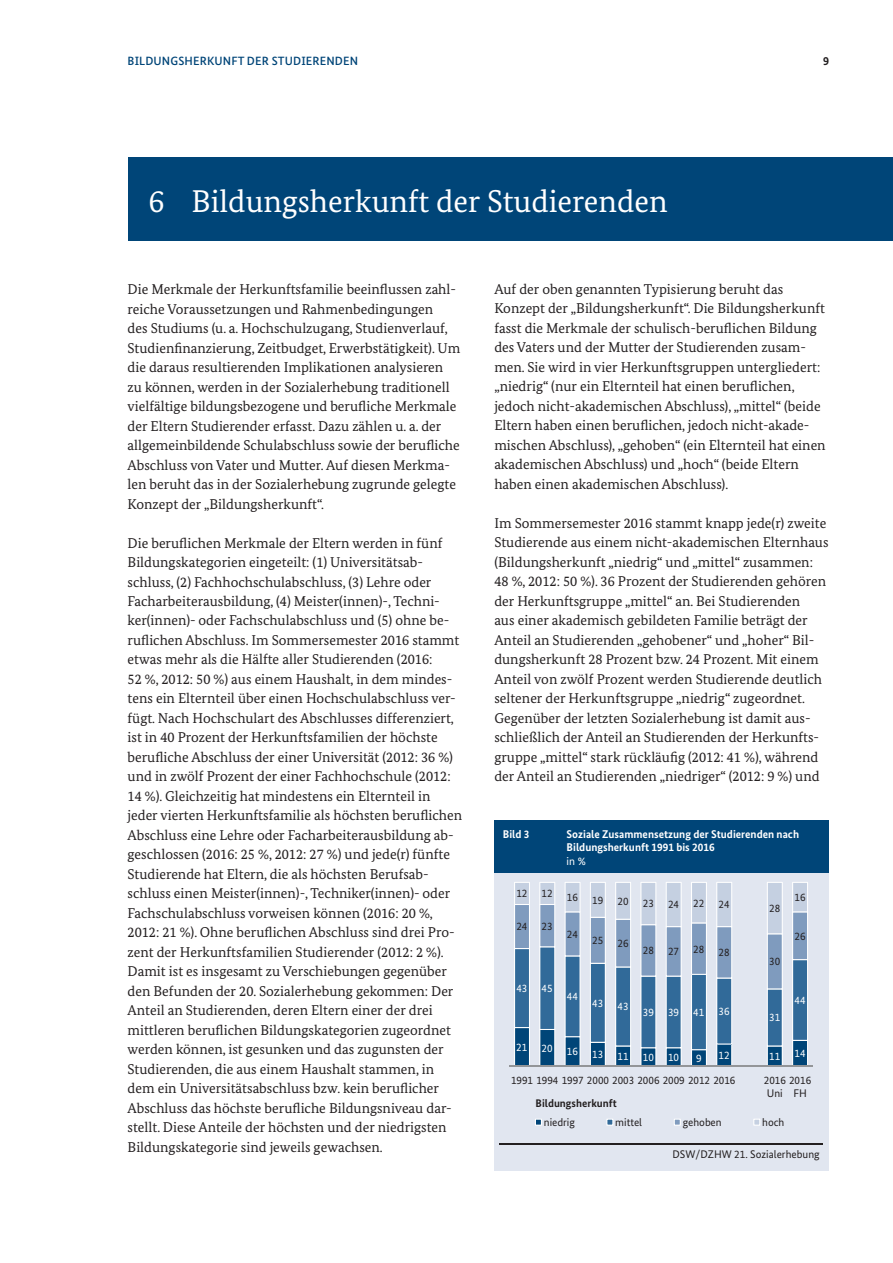
<style>
.page{position:relative;width:893px;height:1263px;background:#fff}
.page>*{position:absolute;margin:0;border:0;box-sizing:border-box;transform-origin:0 0}
.t1{font:31.5px "Bundes Serif";color:#fff}
.t2{font:14.25px/19.5px "Bundes Serif";color:#231f20}
.t3{font:500 12px "Bundes Sans";letter-spacing:.01em;color:#004578}
.t4{font:700 12px "Bundes Sans";color:#231f20}
.t5{font:700 11.25px/13.5px "Bundes Sans";color:#fff}
.t6{font:11.1px/13.2px "Bundes Sans";color:#231f20}
.t7{font:11.1px "Bundes Sans";letter-spacing:.01em;color:#fff}
.t8{font:700 11.1px "Bundes Sans";color:#231f20}
.s1{font-weight:400}
</style>
<div class="page">
<div style="left:494px;top:821px;width:335px;height:52px;background:#004578"></div>
<div style="left:494px;top:873px;width:335px;height:298px;background:#e1e6f0"></div>
<div style="left:128px;top:157px;width:765px;height:84px;background:#004578"></div>
<hr style="left:499px;top:1143px;width:323px;height:1px;background:#231f20">
<svg style="left:514px;top:882px;width:16px;height:184px;background:#668eb1"></svg>
<svg style="left:539px;top:882px;width:16px;height:184px;background:#668eb1"></svg>
<svg style="left:565px;top:882px;width:16px;height:184px;background:#6d93b5"></svg>
<svg style="left:590px;top:882px;width:16px;height:184px;background:#7397b8"></svg>
<svg style="left:615px;top:882px;width:16px;height:184px;background:#7699b9"></svg>
<svg style="left:640px;top:882px;width:16px;height:184px;background:#7b9dbc"></svg>
<svg style="left:666px;top:882px;width:16px;height:184px;background:#7c9dbc"></svg>
<svg style="left:691px;top:882px;width:16px;height:184px;background:#7b9cbc"></svg>
<svg style="left:716px;top:882px;width:16px;height:184px;background:#7c9dbc"></svg>
<svg style="left:767px;top:882px;width:16px;height:184px;background:#83a2c0"></svg>
<svg style="left:792px;top:882px;width:16px;height:184px;background:#7095b6"></svg>
<hr style="left:509px;top:1066px;width:304px;height:1px;background:#939598">
<svg style="left:535px;top:1119px;width:7px;height:7px"></svg>
<svg style="left:606px;top:1119px;width:7px;height:7px"></svg>
<svg style="left:674px;top:1119px;width:7px;height:7px"></svg>
<svg style="left:753px;top:1119px;width:7px;height:7px"></svg>
<p class="t3" style="left:128px;top:53px;width:232px">BILDUNGSHERKUNFT DER STUDIERENDEN</p>
<p class="t4" style="left:823px;top:53px;width:7px">9</p>
<h1 class="t1" style="left:149px;top:181px;width:520px">6 Bildungsherkunft der Studierenden</h1>
<p class="t2" style="left:128px;top:279px;width:334px">Die Merkmale der Herkunftsfamilie beeinflussen zahl&shy;reiche Voraussetzungen und Rahmenbedingungen<br>des Studiums (u. a. Hochschulzugang, Studienverlauf, Studienfinanzierung, Zeitbudget, Erwerbstätigkeit). Um die daraus resultierenden Implikationen analysieren zu können, werden in der Sozialerhebung traditionell vielfältige bildungsbezogene und berufliche Merkmale der Eltern Studierender erfasst. Dazu zählen u. a. der allgemeinbildende Schulabschluss sowie der berufliche Abschluss von Vater und Mutter. Auf diesen Merkma&shy;len beruht das in der Sozialerhebung zugrunde gelegte Konzept der „Bildungsherkunft“.</p>
<p class="t2" style="left:128px;top:533px;width:336px">Die beruflichen Merkmale der Eltern werden in fünf Bildungskategorien eingeteilt: (1) Universitätsab&shy;schluss, (2) Fachhochschulabschluss, (3) Lehre oder Facharbeiterausbildung, (4) Meister(innen)-, Techni&shy;ker(innen)- oder Fachschulabschluss und (5) ohne be&shy;ruflichen Abschluss. Im Sommersemester 2016 stammt etwas mehr als die Hälfte aller Studierenden (2016:<br>52 %, 2012: 50 %) aus einem Haushalt, in dem mindes&shy;tens ein Elternteil über einen Hochschulabschluss ver&shy;fügt. Nach Hochschulart des Abschlusses differenziert, ist in 40 Prozent der Herkunftsfamilien der höchste berufliche Abschluss der einer Universität (2012: 36 %) und in zwölf Prozent der einer Fachhochschule (2012:<br>14 %). Gleichzeitig hat mindestens ein Elternteil in jeder vierten Herkunftsfamilie als höchsten beruflichen Abschluss eine Lehre oder Facharbeiterausbildung ab&shy;geschlossen (2016: 25 %, 2012: 27 %) und jede(r) fünfte Studierende hat Eltern, die als höchsten Berufsab&shy;schluss einen Meister(innen)-, Techniker(innen)- oder Fachschulabschluss vorweisen können (2016: 20 %, 2012: 21 %). Ohne beruflichen Abschluss sind drei Pro&shy;zent der Herkunftsfamilien Studierender (2012: 2 %).<br>Damit ist es insgesamt zu Verschiebungen gegenüber den Befunden der 20. Sozialerhebung gekommen: Der Anteil an Studierenden, deren Eltern einer der drei mittleren beruflichen Bildungskategorien zugeordnet werden können, ist gesunken und das zugunsten der Studierenden, die aus einem Haushalt stammen, in dem ein Universitätsabschluss bzw. kein beruflicher Abschluss das höchste berufliche Bildungsniveau dar&shy;stellt. Diese Anteile der höchsten und der niedrigsten Bildungskategorie sind jeweils gewachsen.</p>
<p class="t2" style="left:494px;top:279px;width:333px">Auf der oben genannten Typisierung beruht das Konzept der „Bildungsherkunft“. Die Bildungsherkunft fasst die Merkmale der schulisch-beruflichen Bildung des Vaters und der Mutter der Studierenden zusam&shy;men. Sie wird in vier Herkunftsgruppen untergliedert: „niedrig“ (nur ein Elternteil hat einen beruflichen, jedoch nicht-akademischen Abschluss), „mittel“ (beide Eltern haben einen beruflichen, jedoch nicht-akade&shy;mischen Abschluss), „gehoben“ (ein Elternteil hat einen akademischen Abschluss) und „hoch“ (beide Eltern haben einen akademischen Abschluss).</p>
<p class="t2" style="left:494px;top:513px;width:336px">Im Sommersemester 2016 stammt knapp jede(r) zweite Studierende aus einem nicht-akademischen Elternhaus (Bildungsherkunft „niedrig“ und „mittel“ zusammen:<br>48 %, 2012: 50 %). 36 Prozent der Studierenden gehören der Herkunftsgruppe „mittel“ an. Bei Studierenden<br>aus einer akademisch gebildeten Familie beträgt der Anteil an Studierenden „gehobener“ und „hoher“ Bil&shy;dungsherkunft 28 Prozent bzw. 24 Prozent. Mit einem Anteil von zwölf Prozent werden Studierende deutlich seltener der Herkunftsgruppe „niedrig“ zugeordnet.<br>Gegenüber der letzten Sozialerhebung ist damit aus&shy;schließlich der Anteil an Studierenden der Herkunfts&shy;gruppe „mittel“ stark rückläufig (2012: 41 %), während der Anteil an Studierenden „niedriger“ (2012: 9 %) und</p>
<p class="t5" style="left:503px;top:827px;width:28px">Bild 3</p>
<p class="t5" style="left:567px;top:827px;width:234px">Soziale Zusammensetzung der Studierenden nach<br>Bildungsherkunft 1991 bis 2016<br><span class="s1">in %</span></p>
<p class="t6" style="left:516px;top:887px;width:13px">12</p>
<p class="t6" style="left:542px;top:887px;width:13px">12</p>
<p class="t6" style="left:516px;top:920px;width:13px">24</p>
<p class="t6" style="left:542px;top:919px;width:13px">23</p>
<p class="t7" style="left:516px;top:981px;width:13px">43</p>
<p class="t7" style="left:542px;top:981px;width:13px">45</p>
<p class="t6" style="left:567px;top:890px;width:13px">16</p>
<p class="t6" style="left:592px;top:893px;width:13px">19</p>
<p class="t6" style="left:617px;top:894px;width:13px">20</p>
<p class="t6" style="left:643px;top:897px;width:13px">23</p>
<p class="t6" style="left:668px;top:898px;width:13px">24</p>
<p class="t6" style="left:693px;top:896px;width:13px">22</p>
<p class="t6" style="left:719px;top:898px;width:13px">24</p>
<p class="t6" style="left:567px;top:927px;width:13px">24</p>
<p class="t6" style="left:592px;top:934px;width:13px">25</p>
<p class="t6" style="left:617px;top:936px;width:13px">26</p>
<p class="t7" style="left:567px;top:990px;width:13px">44</p>
<p class="t7" style="left:592px;top:996px;width:13px">43</p>
<p class="t7" style="left:617px;top:1000px;width:13px">43</p>
<p class="t6" style="left:643px;top:944px;width:13px">28</p>
<p class="t6" style="left:668px;top:945px;width:13px">27</p>
<p class="t6" style="left:693px;top:942px;width:13px">28</p>
<p class="t6" style="left:719px;top:946px;width:13px">28</p>
<p class="t7" style="left:643px;top:1005px;width:13px">39</p>
<p class="t7" style="left:668px;top:1005px;width:13px">39</p>
<p class="t7" style="left:693px;top:1005px;width:13px">41</p>
<p class="t7" style="left:719px;top:1004px;width:13px">36</p>
<p class="t6" style="left:769px;top:901px;width:13px">28</p>
<p class="t6" style="left:769px;top:955px;width:13px">30</p>
<p class="t7" style="left:769px;top:1011px;width:13px">31</p>
<p class="t6" style="left:794px;top:890px;width:13px">16</p>
<p class="t6" style="left:794px;top:929px;width:13px">26</p>
<p class="t7" style="left:794px;top:993px;width:13px">44</p>
<p class="t7" style="left:516px;top:1040px;width:13px">21</p>
<p class="t7" style="left:542px;top:1041px;width:13px">20</p>
<p class="t7" style="left:567px;top:1045px;width:13px">16</p>
<p class="t7" style="left:592px;top:1047px;width:13px">13</p>
<p class="t7" style="left:617px;top:1049px;width:13px">11</p>
<p class="t7" style="left:643px;top:1050px;width:13px">10</p>
<p class="t7" style="left:668px;top:1050px;width:13px">10</p>
<p class="t7" style="left:696px;top:1051px;width:7px">9</p>
<p class="t7" style="left:719px;top:1048px;width:13px">12</p>
<p class="t7" style="left:769px;top:1049px;width:13px">11</p>
<p class="t7" style="left:794px;top:1046px;width:13px">14</p>
<p class="t6" style="left:511px;top:1073px;width:226px">1991 1994 1997 2000 2003 2006 2009 2012 2016</p>
<p class="t6" style="left:764px;top:1073px;width:49px">2016 2016<br>Uni</p>
<p class="t6" style="left:793px;top:1086px;width:15px">FH</p>
<p class="t8" style="left:536px;top:1097px;width:83px">Bildungsherkunft</p>
<p class="t6" style="left:544px;top:1115px;width:32px">niedrig</p>
<p class="t6" style="left:615px;top:1115px;width:28px">mittel</p>
<p class="t6" style="left:683px;top:1115px;width:41px">gehoben</p>
<p class="t6" style="left:762px;top:1115px;width:24px">hoch</p>
<p class="t6" style="left:672px;top:1147px;width:149px">DSW/DZHW 21. Sozialerhebung</p>
</div>
